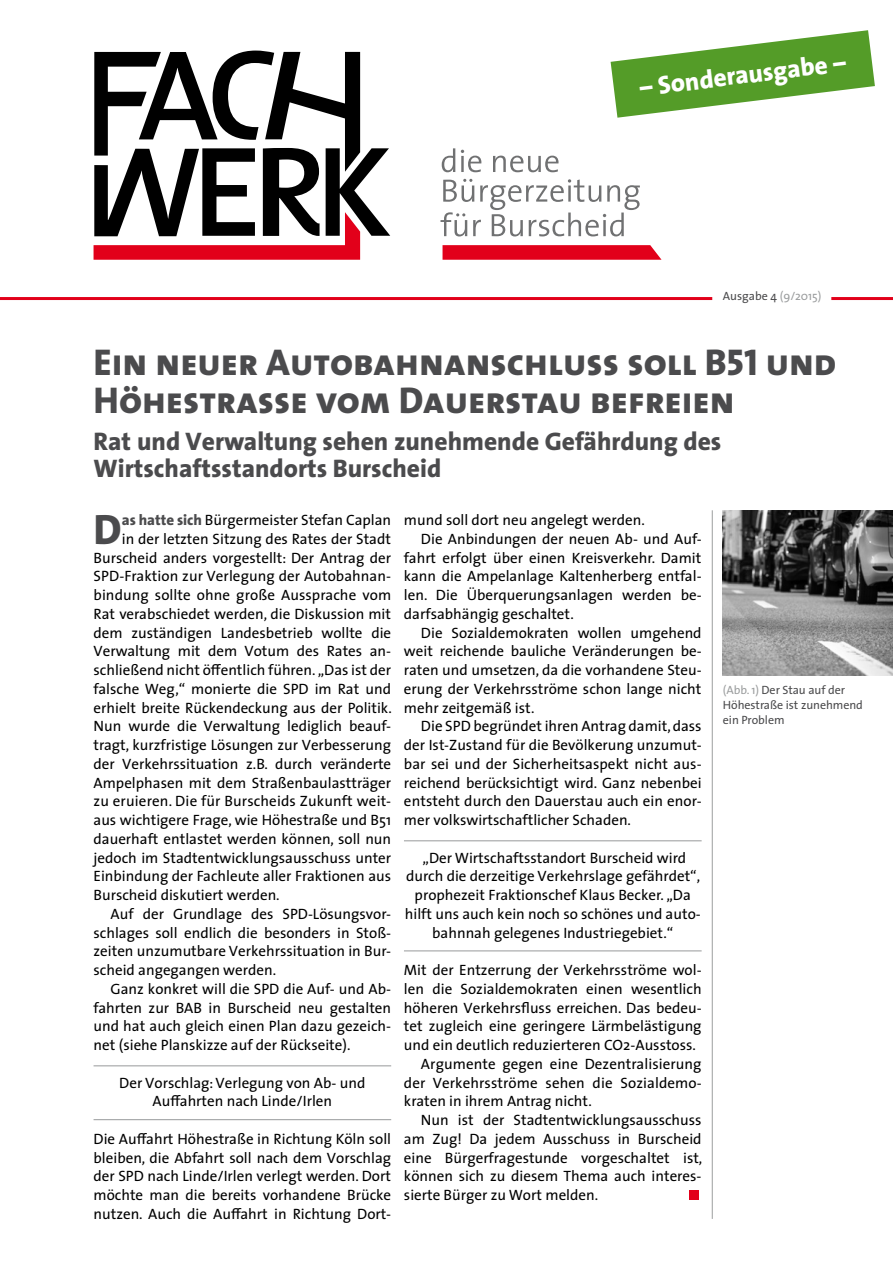
<style>
.page{position:relative;width:893px;height:1263px;background:#fff}
.page>*{position:absolute;margin:0;border:0;box-sizing:border-box;transform-origin:0 0}
.t1{font:800 42.75px "The Sans";color:#4b4b4d}
.t2{font:37.5px/37.5px "The Sans Extra Bold Caps";color:#4b4b4d}
.t3{font:800 25.5px/27px "The Sans";color:#4b4b4d}
.t4{font:800 25.5px "The Sans";color:#fff}
.t5{font:15px/18.8px "The Sans";color:#000;text-align:center}
.t6{font:12px/15px "The Sans";letter-spacing:-.005em;color:#4b4b4d}
.s1{color:#9c9e9f}
.s2{font-weight:800;color:#4b4b4d}
</style>
<div class="page">
<hr style="left:712px;top:510px;width:1px;height:709px;background:#9c9e9f">
<hr style="left:94px;top:1065px;width:297px;height:1px;background:#9c9e9f">
<hr style="left:94px;top:1119px;width:297px;height:1px;background:#9c9e9f">
<hr style="left:404px;top:840px;width:298px;height:1px;background:#9c9e9f">
<hr style="left:404px;top:950px;width:298px;height:1px;background:#9c9e9f">
<div style="left:689px;top:1190px;width:10px;height:10px;background:#e2001a"></div>
<svg style="left:442px;top:148px;width:13px;height:24px"></svg>
<svg style="left:461px;top:150px;width:20px;height:22px"></svg>
<svg style="left:493px;top:156px;width:65px;height:16px"></svg>
<svg style="left:440px;top:179px;width:200px;height:57px"></svg>
<svg style="left:94px;top:51px;width:296px;height:209px"></svg>
<svg style="left:443px;top:245px;width:218px;height:15px"></svg>
<hr style="left:0;top:297px;width:712px;height:3px;background:#e2001a">
<hr style="left:831px;top:297px;width:62px;height:3px;background:#e2001a">
<img style="left:723px;top:510px;width:170px;height:165px">
<svg style="left:611px;top:30px;width:264px;height:88px"></svg>
<h3 class="t4" style="left:637px;top:66px;width:209px;rotate:-7deg">– Sonderausgabe –</h3>
<p class="t6" style="left:723px;top:288px;width:100px">Ausgabe 4 <span class="s1">(9/2015)</span></p>
<h2 class="t2" style="left:94px;top:343px;width:744px">Ein neuer Autobahnanschluss soll B51 und<br>Höhestraße vom Dauerstau befreien</h2>
<h3 class="t3" style="left:94px;top:427px;width:629px">Rat und Verwaltung sehen zunehmende Gefährdung des<br>Wirtschaftsstandorts Burscheid</h3>
<h1 class="t1" style="left:94px;top:493px;width:30px">D</h1>
<p class="t5" style="left:122px;top:510px;width:271px"><span class="s2">as hatte sich</span> Bürgermeister Stefan Caplan</p>
<p class="t5" style="left:122px;top:529px;width:271px">in der letzten Sitzung des Rates der Stadt</p>
<p class="t5" style="left:94px;top:548px;width:299px">Burscheid anders vorgestellt: Der Antrag der</p>
<p class="t5" style="left:94px;top:566px;width:299px">SPD-Fraktion zur Verlegung der Autobahnan-</p>
<p class="t5" style="left:94px;top:585px;width:299px">bindung sollte ohne große Aussprache vom</p>
<p class="t5" style="left:94px;top:604px;width:299px">Rat verabschiedet werden, die Diskussion mit</p>
<p class="t5" style="left:94px;top:623px;width:299px">dem zuständigen Landesbetrieb wollte die</p>
<p class="t5" style="left:94px;top:641px;width:299px">Verwaltung mit dem Votum des Rates an-</p>
<p class="t5" style="left:94px;top:660px;width:299px">schließend nicht öffentlich führen. „Das ist der</p>
<p class="t5" style="left:94px;top:679px;width:299px">falsche Weg,“ monierte die SPD im Rat und</p>
<p class="t5" style="left:94px;top:698px;width:300px">erhielt breite Rückendeckung aus der Politik.</p>
<p class="t5" style="left:94px;top:716px;width:299px">Nun wurde die Verwaltung lediglich beauf-</p>
<p class="t5" style="left:94px;top:735px;width:299px">tragt, kurzfristige Lösungen zur Verbesserung</p>
<p class="t5" style="left:94px;top:754px;width:299px">der Verkehrssituation z.B. durch veränderte</p>
<p class="t5" style="left:94px;top:773px;width:299px">Ampelphasen mit dem Straßenbaulastträger</p>
<p class="t5" style="left:94px;top:791px;width:299px">zu eruieren. Die für Burscheids Zukunft weit-</p>
<p class="t5" style="left:94px;top:810px;width:299px">aus wichtigere Frage, wie Höhestraße und B51</p>
<p class="t5" style="left:94px;top:829px;width:299px">dauerhaft entlastet werden können, soll nun</p>
<p class="t5" style="left:94px;top:848px;width:299px">jedoch im Stadtentwicklungsausschuss unter</p>
<p class="t5" style="left:94px;top:866px;width:299px">Einbindung der Fachleute aller Fraktionen aus</p>
<p class="t5" style="left:94px;top:885px;width:188px">Burscheid diskutiert werden.</p>
<p class="t5" style="left:111px;top:904px;width:282px">Auf der Grundlage des SPD-Lösungsvor-</p>
<p class="t5" style="left:94px;top:923px;width:299px">schlages soll endlich die besonders in Stoß-</p>
<p class="t5" style="left:94px;top:941px;width:299px">zeiten unzumutbare Verkehrssituation in Bur-</p>
<p class="t5" style="left:94px;top:960px;width:184px">scheid angegangen werden.</p>
<p class="t5" style="left:111px;top:979px;width:282px">Ganz konkret will die SPD die Auf- und Ab-</p>
<p class="t5" style="left:94px;top:998px;width:299px">fahrten zur BAB in Burscheid neu gestalten</p>
<p class="t5" style="left:94px;top:1016px;width:299px">und hat auch gleich einen Plan dazu gezeich-</p>
<p class="t5" style="left:94px;top:1035px;width:258px">net (siehe Planskizze auf der Rückseite).</p>
<p class="t5" style="left:119px;top:1073px;width:248px">Der Vorschlag: Verlegung von Ab- und<br>Auffahrten nach Linde/Irlen</p>
<p class="t5" style="left:94px;top:1129px;width:299px;text-align:justify">Die Auffahrt Höhestraße in Richtung Köln soll bleiben, die Abfahrt soll nach dem Vorschlag der SPD nach Linde/Irlen verlegt werden. Dort möchte man die bereits vorhandene Brücke nutzen. Auch die Auffahrt in Richtung Dort-</p>
<p class="t5" style="left:404px;top:510px;width:242px">mund soll dort neu angelegt werden.</p>
<p class="t5" style="left:421px;top:529px;width:282px">Die Anbindungen der neuen Ab- und Auf-</p>
<p class="t5" style="left:404px;top:548px;width:299px">fahrt erfolgt über einen Kreisverkehr. Damit</p>
<p class="t5" style="left:404px;top:566px;width:299px">kann die Ampelanlage Kaltenherberg entfal-</p>
<p class="t5" style="left:404px;top:585px;width:299px">len. Die Überquerungsanlagen werden be-</p>
<p class="t5" style="left:404px;top:604px;width:171px">darfsabhängig geschaltet.</p>
<p class="t5" style="left:421px;top:623px;width:282px">Die Sozialdemokraten wollen umgehend</p>
<p class="t5" style="left:404px;top:641px;width:299px">weit reichende bauliche Veränderungen be-</p>
<p class="t5" style="left:404px;top:660px;width:299px">raten und umsetzen, da die vorhandene Steu-</p>
<p class="t5" style="left:404px;top:679px;width:299px">erung der Verkehrsströme schon lange nicht</p>
<p class="t5" style="left:404px;top:698px;width:132px">mehr zeitgemäß ist.</p>
<p class="t5" style="left:421px;top:716px;width:282px">Die SPD begründet ihren Antrag damit, dass</p>
<p class="t5" style="left:404px;top:735px;width:299px">der Ist-Zustand für die Bevölkerung unzumut-</p>
<p class="t5" style="left:404px;top:754px;width:299px">bar sei und der Sicherheitsaspekt nicht aus-</p>
<p class="t5" style="left:404px;top:773px;width:299px">reichend berücksichtigt wird. Ganz nebenbei</p>
<p class="t5" style="left:404px;top:791px;width:299px">entsteht durch den Dauerstau auch ein enor-</p>
<p class="t5" style="left:404px;top:810px;width:229px">mer volkswirtschaftlicher Schaden.</p>
<p class="t5" style="left:405px;top:848px;width:297px">„Der Wirtschaftsstandort Burscheid wird durch die derzeitige Verkehrslage gefährdet“, prophezeit Fraktionschef Klaus Becker. „Da hilft uns auch kein noch so schönes und auto&shy;bahnnah gelegenes Industriegebiet.“</p>
<p class="t5" style="left:404px;top:960px;width:299px">Mit der Entzerrung der Verkehrsströme wol-</p>
<p class="t5" style="left:404px;top:979px;width:299px">len die Sozialdemokraten einen wesentlich</p>
<p class="t5" style="left:404px;top:998px;width:299px">höheren Verkehrsfluss erreichen. Das bedeu-</p>
<p class="t5" style="left:404px;top:1016px;width:299px">tet zugleich eine geringere Lärmbelästigung</p>
<p class="t5" style="left:404px;top:1035px;width:293px">und ein deutlich reduzierteren CO2-Ausstoss.</p>
<p class="t5" style="left:421px;top:1054px;width:282px">Argumente gegen eine Dezentralisierung</p>
<p class="t5" style="left:404px;top:1073px;width:299px">der Verkehrsströme sehen die Sozialdemo-</p>
<p class="t5" style="left:404px;top:1091px;width:189px">kraten in ihrem Antrag nicht.</p>
<p class="t5" style="left:421px;top:1110px;width:282px">Nun ist der Stadtentwicklungsausschuss</p>
<p class="t5" style="left:404px;top:1129px;width:299px">am Zug! Da jedem Ausschuss in Burscheid</p>
<p class="t5" style="left:404px;top:1148px;width:300px">eine Bürgerfragestunde vorgeschaltet ist,</p>
<p class="t5" style="left:404px;top:1166px;width:299px">können sich zu diesem Thema auch interes-</p>
<p class="t5" style="left:404px;top:1185px;width:196px">sierte Bürger zu Wort melden.</p>
<p class="t6" style="left:723px;top:682px;width:142px"><span class="s1">(Abb. 1)</span> Der Stau auf der<br>Höhestraße ist zunehmend ein Problem</p>
</div>
